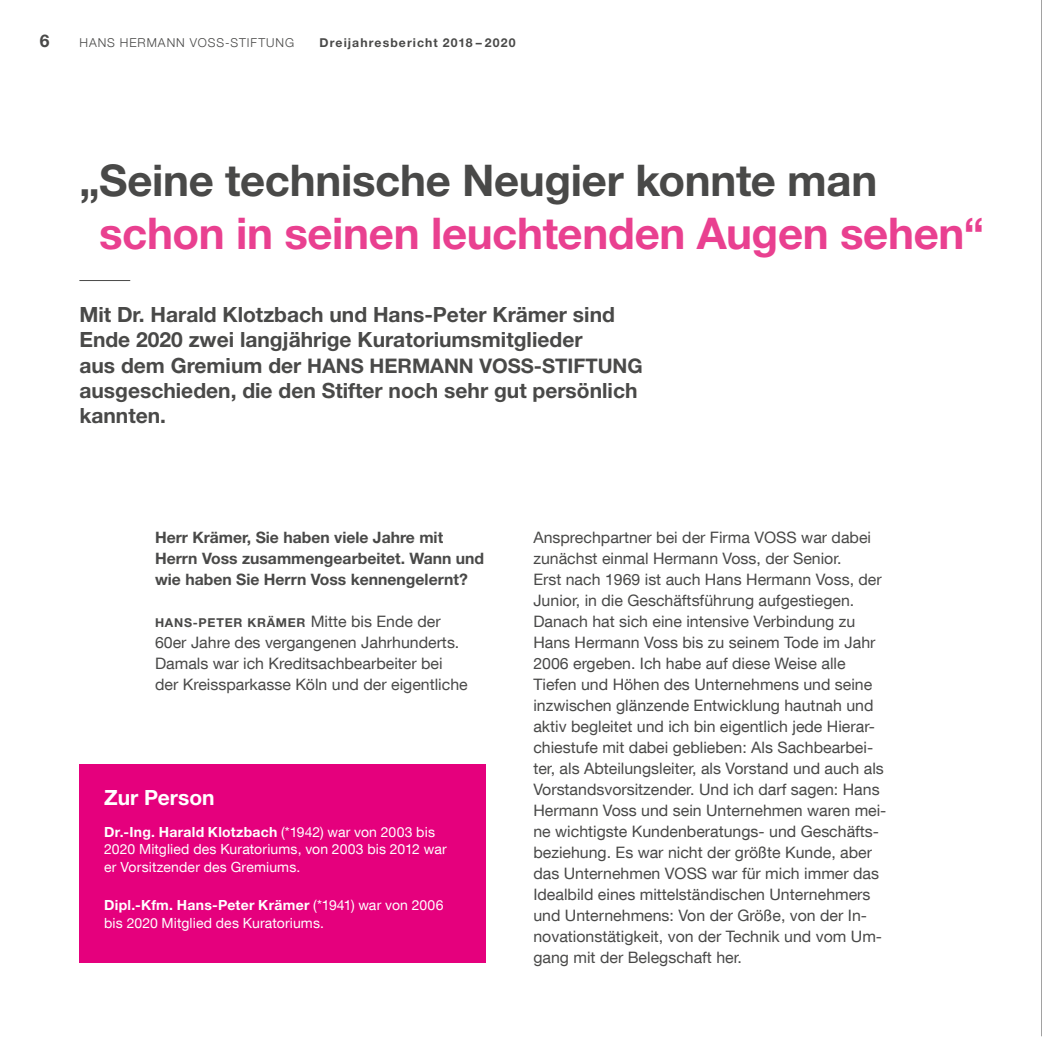
<style>
.page{position:relative;width:1042px;height:1042px;background:#fff}
.page>*{position:absolute;margin:0;border:0;box-sizing:border-box;transform-origin:0 0}
.t1{font:700 43.75px/52.5px "Helvetica Neue LT Std";letter-spacing:-.005em;color:#e94090}
.copy{font:700 21px/25.2px "Helvetica Neue LT Std";color:#494948}
.head{font:700 21px "Helvetica Neue LT Std";color:#fff}
.copy-2{font:700 20.12px "Helvetica Neue LT Std";color:#494948}
.t2{font:700 17.5px "Helvetica Neue LT Std";color:#494948}
.copy-3{font:15.75px/21px "Helvetica Neue LT Com";color:#494948}
.copy-4{font:700 15.75px/21px "Helvetica Neue LT Std";color:#494948}
.copy-5{font:14px/17.5px "Helvetica Neue LT Com";letter-spacing:.01em;color:#fff}
.copy-6{font:700 12.25px "Helvetica Neue LT Std";letter-spacing:.06em;color:#494948}
.copy-7{font:700 12.25px "Helvetica Neue LT Std";letter-spacing:.085em;color:#494948}
.t3{font:300 12.25px "Helvetica Neue LT Com";letter-spacing:.08em;color:#494948}
.s1{color:#494948}
.s2{font-size:21px}
.s3{font-family:"Helvetica Neue LT Com";font-weight:400;font-size:15.75px}
.s4{font-family:"Helvetica Neue LT Std";font-weight:700}
</style>
<div class="page">
<hr style="left:1041px;top:0;width:1px;height:1036px;background:#494948">
<div style="left:79px;top:764px;width:407px;height:198px;background:#e5007d"></div>
<hr style="left:79px;top:280px;width:51px;height:1px;background:#494948">
<p class="t2" style="left:40px;top:30px;width:11px">6</p>
<p class="t3" style="left:79px;top:35px;width:216px">HANS HERMANN VOSS-STIFTUNG</p>
<p class="copy-7" style="left:319px;top:35px;width:198px">Dreijahresbericht 2018 – 2020</p>
<p class="t1" style="left:99px;top:153px;width:886px;text-indent:-20px"><span class="s1">„Seine technische Neugier konnte man </span>schon in seinen leuchtenden Augen sehen“</p>
<p class="copy" style="left:79px;top:301px;width:537px">Mit Dr. Harald Klotzbach und Hans-Peter Krämer sind<br>Ende 2020 zwei langjährige Kuratoriumsmitglieder</p>
<p class="copy-2" style="left:79px;top:353px;width:565px"><span class="s2">aus dem Gremium der</span> HANS HERMANN VOSS-STIFTUNG</p>
<p class="copy" style="left:79px;top:377px;width:560px">ausgeschieden, die den Stifter noch sehr gut persönlich kannten.</p>
<p class="copy-4" style="left:155px;top:526px;width:330px">Herr Krämer, Sie haben viele Jahre mit<br>Herrn Voss zusammengearbeitet. Wann und wie haben Sie Herrn Voss kennengelernt?</p>
<p class="copy-6" style="left:155px;top:615px;width:287px">HANS-PETER KRÄMER <span class="s3">Mitte bis Ende der</span></p>
<p class="copy-3" style="left:155px;top:631px;width:314px">60er Jahre des vergangenen Jahrhunderts.<br>Damals war ich Kreditsachbearbeiter bei der Kreissparkasse Köln und der eigentliche</p>
<p class="head" style="left:104px;top:785px;width:112px">Zur Person</p>
<p class="copy-5" style="left:104px;top:822px;width:344px"><span class="s4">Dr.-Ing. Harald Klotzbach</span> (*1942) war von 2003 bis<br>2020 Mitglied des Kuratoriums, von 2003 bis 2012 war er Vorsitzender des Gremiums.</p>
<p class="copy-5" style="left:104px;top:896px;width:341px"><span class="s4">Dipl.-Kfm. Hans-Peter Krämer</span> (*1941) war von 2006 bis 2020 Mitglied des Kuratoriums.</p>
<p class="copy-3" style="left:533px;top:526px;width:355px">Ansprechpartner bei der Firma VOSS war dabei zunächst einmal Hermann Voss, der Senior.<br>Erst nach 1969 ist auch Hans Hermann Voss, der Junior, in die Geschäftsführung aufgestiegen.<br>Danach hat sich eine intensive Verbindung zu Hans Hermann Voss bis zu seinem Tode im Jahr 2006 ergeben. Ich habe auf diese Weise alle Tiefen und Höhen des Unternehmens und seine inzwischen glänzende Entwicklung hautnah und aktiv begleitet und ich bin eigentlich jede Hierar&shy;chiestufe mit dabei geblieben: Als Sachbearbei&shy;ter, als Abteilungsleiter, als Vorstand und auch als Vorstandsvorsitzender. Und ich darf sagen: Hans Hermann Voss und sein Unternehmen waren mei&shy;ne wichtigste Kundenberatungs- und Geschäfts&shy;beziehung. Es war nicht der größte Kunde, aber das Unternehmen VOSS war für mich immer das Idealbild eines mittelständischen Unternehmers und Unternehmens: Von der Größe, von der In&shy;novationstätigkeit, von der Technik und vom Um&shy;gang mit der Belegschaft her.</p>
</div>
